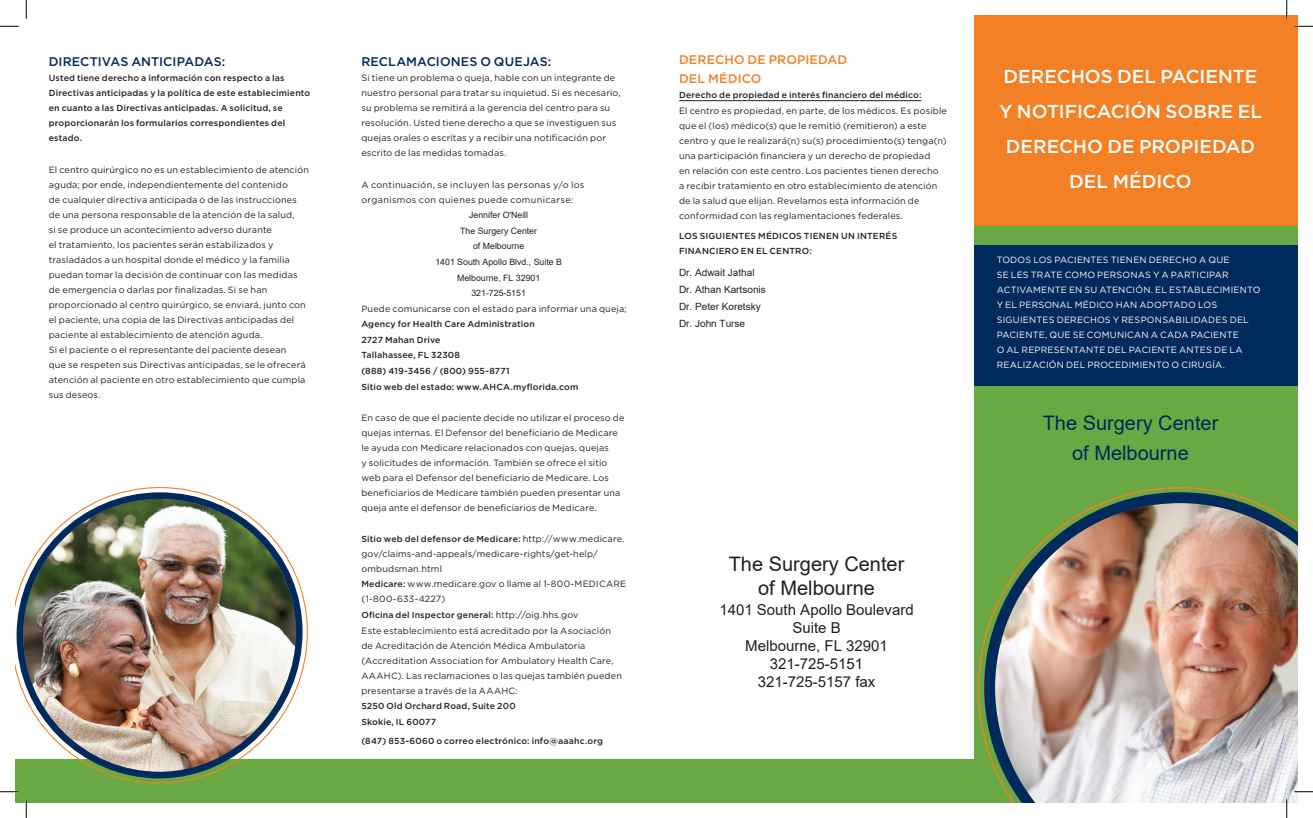
<style>
.page{position:relative;width:1313px;height:818px;background:#fff}
.page>*{position:absolute;margin:0;border:0;box-sizing:border-box;transform-origin:0 0}
.t1{font:20px/30px "Arial";color:#00295c;text-align:center}
.t2{font:20px/24px "Arial";color:#231f20;text-align:center}
.t3{font:500 18.75px/35px "Gotham";color:#fff;text-align:center}
.t4{font:15px/18px "Arial";color:#231f20;text-align:center}
.t5{font:500 12.5px "Gotham";letter-spacing:.005em;color:#00295c}
.t6{font:500 12.5px/18.8px "Gotham";letter-spacing:.01em;color:#f48026}
.t7{font:10px/17px "Arial";color:#231f20}
.t8{font:9px/15px "Gotham";letter-spacing:.015em;color:#231f20}
.t9{font:9px/15px "Gotham";letter-spacing:.02em;color:#fff}
.t10{font:9px/15px "Gotham";letter-spacing:.035em;color:#231f20}
.t11{font:500 8.75px/15px "Gotham";letter-spacing:.02em;color:#231f20}
.t12{font:8.75px/15.6px "Arial";color:#231f20;text-align:center}
.s1{font-weight:400;font-size:9px}
.s2{font-weight:500;font-size:8.75px}
</style>
<div class="page">
<div style="left:15px;top:759px;width:1013px;height:43px;background:#6aa843"></div>
<div style="left:974px;top:214px;width:324px;height:588px;background:#6aa843"></div>
<div style="left:974px;top:246px;width:324px;height:140px;background:#00295c"></div>
<div style="left:974px;top:15px;width:324px;height:210px;background:#f48026"></div>
<svg style="left:15px;top:487px;width:293px;height:297px"></svg>
<img style="left:984px;top:492px;width:314px;height:310px">
<svg style="left:20px;top:495px;width:279px;height:280px;background:#092f5c"></svg>
<img style="left:23px;top:499px;width:273px;height:272px;border-radius:136px">
<div style="left:17px;top:492px;width:285px;height:286px;border:7px solid #00295c;border-radius:50%"></div>
<hr style="left:679px;top:100px;width:242px;height:1px;background:#231f20">
<svg style="left:0;top:25px;width:19px;height:2px"></svg>
<svg style="left:1294px;top:25px;width:18px;height:2px"></svg>
<svg style="left:0;top:791px;width:19px;height:1px"></svg>
<svg style="left:1294px;top:790px;width:18px;height:2px"></svg>
<svg style="left:25px;top:0;width:2px;height:19px"></svg>
<svg style="left:25px;top:799px;width:2px;height:19px"></svg>
<svg style="left:1286px;top:0;width:1px;height:19px"></svg>
<svg style="left:1285px;top:799px;width:2px;height:19px"></svg>
<h3 class="t5" style="left:49px;top:54px;width:178px">DIRECTIVAS ANTICIPADAS:</h3>
<p class="t11" style="left:49px;top:71px;width:263px">Usted tiene derecho a información con respecto a las Directivas anticipadas y la política de este establecimiento en cuanto a las Directivas anticipadas. A solicitud, se proporcionarán los formularios correspondientes del estado.</p>
<p class="t8" style="left:49px;top:162px;width:262px">El centro quirúrgico no es un establecimiento de atención aguda; por ende, independientemente del contenido<br>de cualquier directiva anticipada o de las instrucciones de una persona responsable de la atención de la salud,<br>si se produce un acontecimiento adverso durante<br>el tratamiento, los pacientes serán estabilizados y trasladados a un hospital donde el médico y la familia puedan tomar la decisión de continuar con las medidas de emergencia o darlas por finalizadas. Si se han proporcionado al centro quirúrgico, se enviará, junto con el paciente, una copia de las Directivas anticipadas del paciente al establecimiento de atención aguda.<br>Si el paciente o el representante del paciente desean<br>que se respeten sus Directivas anticipadas, se le ofrecerá atención al paciente en otro establecimiento que cumpla sus deseos.</p>
<h3 class="t5" style="left:361px;top:54px;width:191px">RECLAMACIONES O QUEJAS:</h3>
<p class="t8" style="left:361px;top:71px;width:261px">Si tiene un problema o queja, hable con un integrante de nuestro personal para tratar su inquietud. Si es necesario, su problema se remitirá a la gerencia del centro para su resolución. Usted tiene derecho a que se investiguen sus quejas orales o escritas y a recibir una notificación por escrito de las medidas tomadas.</p>
<p class="t10" style="left:361px;top:177px;width:224px">A continuación, se incluyen las personas y/o los organismos con quienes puede comunicarse:</p>
<p class="t12" style="left:435px;top:207px;width:128px">Jennifer O'Neill<br>The Surgery Center<br>of Melbourne<br>1401 South Apollo Blvd., Suite B<br>Melbourne, FL 32901<br>321-725-5151</p>
<p class="t8" style="left:361px;top:301px;width:267px">Puede comunicarse con el estado para informar una queja;</p>
<p class="t11" style="left:361px;top:316px;width:218px;line-height:15.6px">Agency for Health Care Administration<br>2727 Mahan Drive<br>Tallahassee, FL 32308<br>(888) 419-3456 / (800) 955-8771<br>Sitio web del estado: www.AHCA.myflorida.com</p>
<p class="t8" style="left:361px;top:409px;width:265px">En caso de que el paciente decide no utilizar el proceso de quejas internas. El Defensor del beneficiario de Medicare le ayuda con Medicare relacionados con quejas, quejas<br>y solicitudes de información. También se ofrece el sitio web para el Defensor del beneficiario de Medicare. Los beneficiarios de Medicare también pueden presentar una queja ante el defensor de beneficiarios de Medicare.</p>
<p class="t11" style="left:361px;top:531px;width:265px">Sitio web del defensor de Medicare: <span class="s1">http://www.medicare.</span></p>
<p class="t8" style="left:361px;top:546px;width:266px">gov/claims-and-appeals/medicare-rights/get-help/ ombudsman.html<br><span class="s2">Medicare:</span> www.medicare.gov o llame al 1-800-MEDICARE (1-800-633-4227)</p>
<p class="t11" style="left:361px;top:607px;width:219px">Oficina del Inspector general: <span class="s1">http://oig.hhs.gov</span></p>
<p class="t8" style="left:361px;top:622px;width:262px">Este establecimiento está acreditado por la Asociación de Acreditación de Atención Médica Ambulatoria (Accreditation Association for Ambulatory Health Care, AAAHC). Las reclamaciones o las quejas también pueden presentarse a través de la AAAHC:</p>
<p class="t11" style="left:361px;top:698px;width:156px;line-height:15.6px">5250 Old Orchard Road, Suite 200<br>Skokie, IL 60077</p>
<p class="t11" style="left:361px;top:733px;width:243px">(847) 853-6060 o correo electrónico: info@aaahc.org</p>
<h3 class="t6" style="left:679px;top:50px;width:170px">DERECHO DE PROPIEDAD<br>DEL MÉDICO</h3>
<p class="t11" style="left:679px;top:87px;width:244px">Derecho de propiedad e interés financiero del médico:</p>
<p class="t8" style="left:679px;top:103px;width:269px">El centro es propiedad, en parte, de los médicos. Es posible que el (los) médico(s) que le remitió (remitieron) a este centro y que le realizará(n) su(s) procedimiento(s) tenga(n) una participación financiera y un derecho de propiedad<br>en relación con este centro. Los pacientes tienen derecho<br>a recibir tratamiento en otro establecimiento de atención de la salud que elijan. Revelamos esta información de conformidad con las reglamentaciones federales.</p>
<p class="t11" style="left:679px;top:229px;width:220px">LOS SIGUIENTES MÉDICOS TIENEN UN INTERÉS<br>FINANCIERO EN EL CENTRO:</p>
<p class="t7" style="left:679px;top:264px;width:88px">Dr. Adwait Jathal<br>Dr. Athan Kartsonis<br>Dr. Peter Koretsky<br>Dr. John Turse</p>
<h1 class="t2" style="left:728px;top:551px;width:177px">The Surgery Center of Melbourne</h1>
<h3 class="t4" style="left:719px;top:600px;width:196px">1401 South Apollo Boulevard<br>Suite B<br>Melbourne, FL 32901<br>321-725-5151<br>321-725-5157 fax</h3>
<h2 class="t3" style="left:999px;top:58px;width:264px">DERECHOS DEL PACIENTE<br>Y NOTIFICACIÓN SOBRE EL<br>DERECHO DE PROPIEDAD<br>DEL MÉDICO</h2>
<p class="t9" style="left:996px;top:252px;width:265px">TODOS LOS PACIENTES TIENEN DERECHO A QUE<br>SE LES TRATE COMO PERSONAS Y A PARTICIPAR ACTIVAMENTE EN SU ATENCIÓN. EL ESTABLECIMIENTO Y EL PERSONAL MÉDICO HAN ADOPTADO LOS SIGUIENTES DERECHOS Y RESPONSABILIDADES DEL PACIENTE, QUE SE COMUNICAN A CADA PACIENTE<br>O AL REPRESENTANTE DEL PACIENTE ANTES DE LA REALIZACIÓN DEL PROCEDIMIENTO O CIRUGÍA.</p>
<h1 class="t1" style="left:1042px;top:407px;width:177px">The Surgery Center of Melbourne</h1>
</div>
